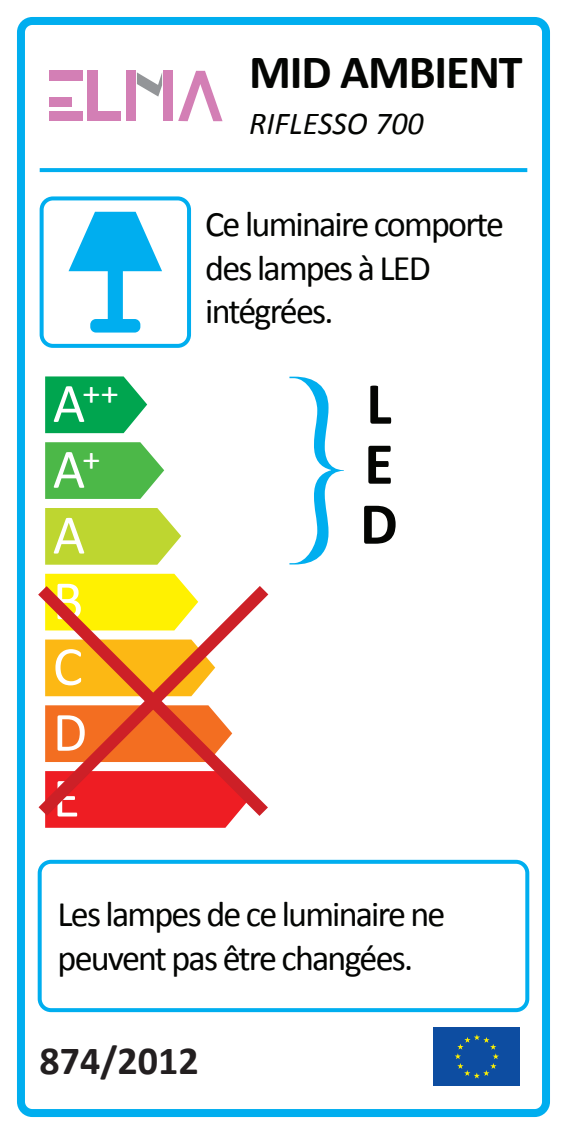
<style>
.page{position:relative;width:567px;height:1134px;background:#fff}
.page>*{position:absolute;margin:0;border:0;box-sizing:border-box;transform-origin:0 0}
.t1{font:700 60px/60px "Calibri";color:#040503;text-align:justify}
.t2{font:56px/65.6px "Calibri";color:#fff}
.t3{font:700 48px "Calibri";letter-spacing:-.025em;color:#040503}
.t4{font:700 40px "Calibri";color:#231f20}
.t5{font:36px/43.2px "Calibri";letter-spacing:-.05em;color:#040503}
.t6{font:36px "Calibri";color:#fff}
.t7{font:italic 32px "Calibri";color:#040503}
.s1{font-size:56px}
</style>
<div class="page">
<div style="left:17px;top:17px;width:533px;height:1100px;border:8px solid #00aeef;border-radius:11px"></div>
<div style="left:433px;top:1027px;width:87px;height:59px;background:#0d4da1"></div>
<svg style="left:455px;top:1034px;width:44px;height:44px"></svg>
<svg style="left:40px;top:168px;width:487px;height:4px;background:#06afef"></svg>
<div style="left:40px;top:196px;width:151px;height:152px;border:4px solid #00aeef;border-radius:11px"></div>
<div style="left:90px;top:319px;width:50px;height:14px;background:#00aeef;border-radius:6px"></div>
<svg style="left:69px;top:212px;width:93px;height:113px"></svg>
<svg style="left:45px;top:376px;width:102px;height:57px;background:#1faf64"></svg>
<svg style="left:45px;top:442px;width:119px;height:57px;background:#5ebf5b"></svg>
<svg style="left:45px;top:508px;width:136px;height:57px;background:#c3d943"></svg>
<svg style="left:289px;top:377px;width:55px;height:187px"></svg>
<svg style="left:38px;top:573px;width:231px;height:255px"></svg>
<div style="left:49px;top:70px;width:34px;height:11px;background:#d37fb5"></div>
<div style="left:49px;top:97px;width:23px;height:9px;background:#d37fb5"></div>
<div style="left:49px;top:111px;width:34px;height:10px;background:#d37fb5"></div>
<div style="left:87px;top:70px;width:11px;height:51px;background:#d37fb5"></div>
<div style="left:98px;top:111px;width:23px;height:10px;background:#d37fb5"></div>
<div style="left:126px;top:71px;width:10px;height:50px;background:#d37fb5"></div>
<div style="left:163px;top:71px;width:10px;height:50px;background:#d37fb5"></div>
<svg style="left:178px;top:71px;width:45px;height:50px"></svg>
<svg style="left:137px;top:72px;width:25px;height:25px"></svg>
<div style="left:38px;top:860px;width:491px;height:152px;border:4px solid #00aeef;border-radius:11px"></div>
<h3 class="t3" style="left:249px;top:42px;width:275px">MID AMBIENT</h3>
<p class="t7" style="left:249px;top:102px;width:176px">RIFLESSO 700</p>
<p class="t6" style="left:53px;top:370px;width:67px"><span class="s1">A</span>++</p>
<h2 class="t2" style="left:53px;top:436px;width:49px">A<sup>+<br></sup>A<br>B<br>C<br>D<br>E</h2>
<p class="t5" style="left:205px;top:203px;width:300px">Ce luminaire comporte des lampes à LED intégrées.</p>
<h1 class="t1" style="left:360px;top:374px;width:38px">L E D</h1>
<p class="t5" style="left:58px;top:893px;width:389px">Les lampes de ce luminaire ne peuvent pas être changées.</p>
<p class="t4" style="left:40px;top:1035px;width:161px">874/2012</p>
</div>
